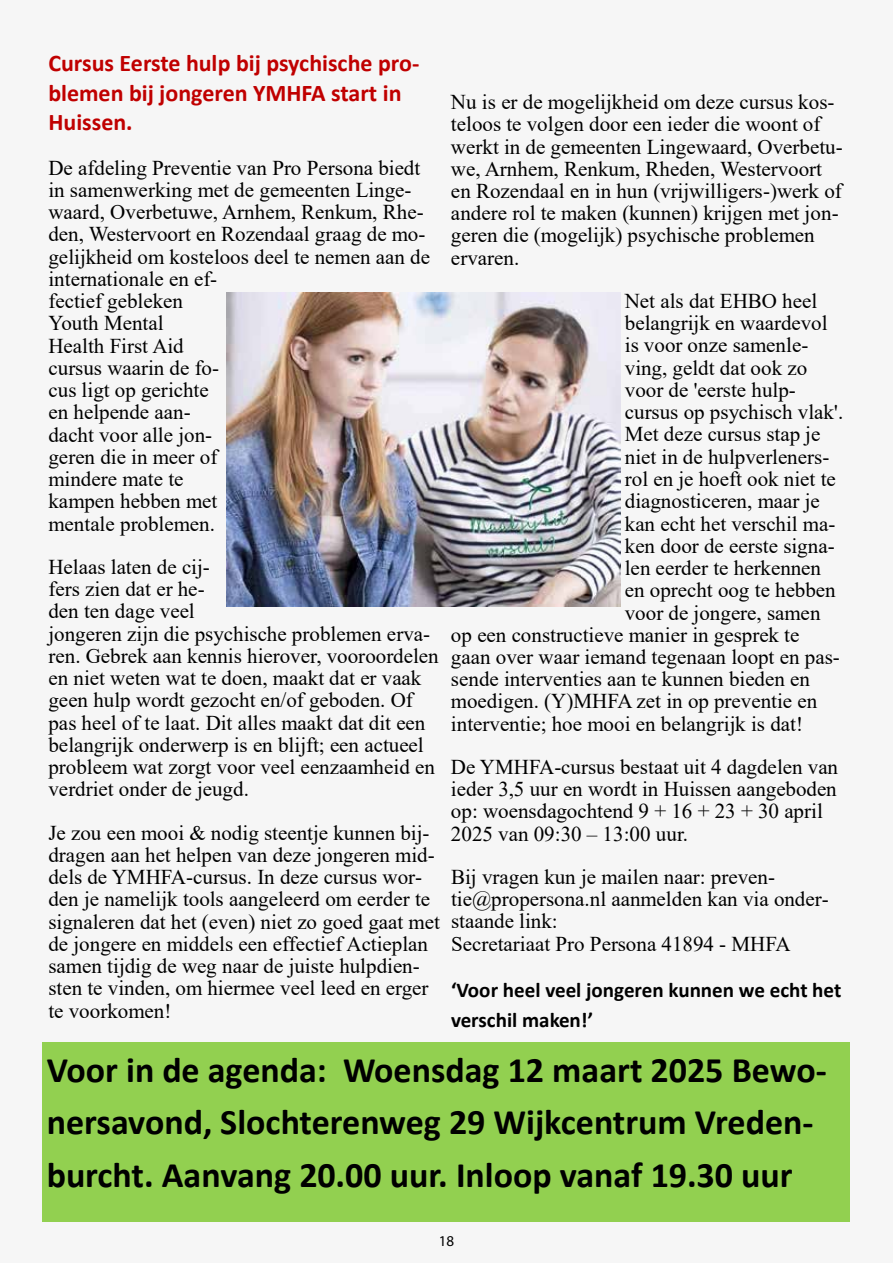
<style>
.page{position:relative;width:893px;height:1263px;background:#f6f6f6}
.page>*{position:absolute;margin:0;border:0;box-sizing:border-box;transform-origin:0 0}
.t1{font:700 36px/52.3px "Calibri";color:#000}
.t2{font:700 24px/29.4px "Calibri";color:#c00000}
.t3{font:21.15px "Times New Roman";color:#000}
.t4{font:21px/22.2px "Times New Roman";color:#000}
.t5{font:700 21px/30.6px "Calibri";color:#000}
.t6{font:15px "Myriad Pro";color:#000}
</style>
<div class="page">
<img style="left:227px;top:292px;width:393px;height:314px">
<div style="left:43px;top:1042px;width:807px;height:180px;background:#92d050"></div>
<p class="t2" style="left:48px;top:48px;width:373px">Cursus Eerste hulp bij psychische pro&shy;blemen bij jongeren YMHFA start in<br>Huissen.</p>
<p class="t4" style="left:48px;top:156px;width:383px">De afdeling Preventie van Pro Persona biedt in samenwerking met de gemeenten Linge&shy;waard, Overbetuwe, Arnhem, Renkum, Rhe&shy;den, Westervoort en Rozendaal graag de mo&shy;gelijkheid om kosteloos deel te nemen aan de internationale en ef-<br>fectief gebleken<br>Youth Mental<br>Health First Aid<br>cursus waarin de fo-<br>cus ligt op gerichte<br>en helpende aan-<br>dacht voor alle jon-<br>geren die in meer of<br>mindere mate te<br>kampen hebben met<br>mentale problemen.</p>
<p class="t3" style="left:48px;top:552px;width:163px">Helaas laten de cij-</p>
<p class="t4" style="left:48px;top:577px;width:392px">fers zien dat er he-<br>den ten dage veel<br>jongeren zijn die psychische problemen erva&shy;ren. Gebrek aan kennis hierover, vooroordelen en niet weten wat te doen, maakt dat er vaak geen hulp wordt gezocht en/of geboden. Of pas heel of te laat. Dit alles maakt dat dit een belangrijk onderwerp is en blijft; een actueel probleem wat zorgt voor veel eenzaamheid en verdriet onder de jeugd.</p>
<p class="t4" style="left:48px;top:821px;width:393px">Je zou een mooi &amp; nodig steentje kunnen bij&shy;dragen aan het helpen van deze jongeren mid&shy;dels de YMHFA-cursus. In deze cursus wor&shy;den je namelijk tools aangeleerd om eerder te signaleren dat het (even) niet zo goed gaat met de jongere en middels een effectief Actieplan samen tijdig de weg naar de juiste hulpdien&shy;sten te vinden, om hiermee veel leed en erger te voorkomen!</p>
<p class="t4" style="left:451px;top:90px;width:393px">Nu is er de mogelijkheid om deze cursus kos&shy;teloos te volgen door een ieder die woont of werkt in de gemeenten Lingewaard, Overbetu&shy;we, Arnhem, Renkum, Rheden, Westervoort en Rozendaal en in hun (vrijwilligers-)werk of andere rol te maken (kunnen) krijgen met jon&shy;geren die (mogelijk) psychische problemen ervaren.</p>
<p class="t4" style="left:625px;top:289px;width:220px">Net als dat EHBO heel belangrijk en waardevol is voor onze samenle&shy;ving, geldt dat ook zo voor de 'eerste hulp&shy;cursus op psychisch vlak'.<br>Met deze cursus stap je niet in de hulpverleners&shy;rol en je hoeft ook niet te diagnosticeren, maar je kan echt het verschil ma&shy;ken door de eerste signa-</p>
<p class="t3" style="left:625px;top:553px;width:198px">len eerder te herkennen</p>
<p class="t4" style="left:625px;top:578px;width:212px">en oprecht oog te hebben</p>
<p class="t4" style="left:625px;top:601px;width:197px">voor de jongere, samen</p>
<p class="t4" style="left:451px;top:623px;width:350px">op een constructieve manier in gesprek te</p>
<p class="t4" style="left:451px;top:645px;width:390px">gaan over waar iemand tegenaan loopt en pas-</p>
<p class="t4" style="left:451px;top:667px;width:360px">sende interventies aan te kunnen bieden en</p>
<p class="t4" style="left:451px;top:690px;width:368px">moedigen. (Y)MHFA zet in op preventie en</p>
<p class="t4" style="left:451px;top:712px;width:354px">interventie; hoe mooi en belangrijk is dat!</p>
<p class="t4" style="left:451px;top:755px;width:389px">De YMHFA-cursus bestaat uit 4 dagdelen van ieder 3,5 uur en wordt in Huissen aangeboden</p>
<p class="t3" style="left:451px;top:796px;width:373px">op: woensdagochtend 9 + 16 + 23 + 30 april</p>
<p class="t4" style="left:451px;top:811px;width:326px;line-height:43.2px">2025 van 09:30 – 13:00 uur.<br>Bij vragen kun je mailen naar: preven-</p>
<p class="t4" style="left:451px;top:887px;width:379px">tie@propersona.nl aanmelden kan via onder&shy;staande link:<br>Secretariaat Pro Persona 41894 - MHFA</p>
<p class="t5" style="left:451px;top:974px;width:392px">‘Voor heel veel jongeren kunnen we echt het verschil maken!’</p>
<h1 class="t1" style="left:47px;top:1043px;width:781px">Voor in de agenda: Woensdag 12 maart 2025 Bewo&shy;nersavond, Slochterenweg 29 Wijkcentrum Vreden&shy;burcht. Aanvang 20.00 uur. Inloop vanaf 19.30 uur</h1>
<p class="t6" style="left:439px;top:1231px;width:17px">18</p>
</div>
